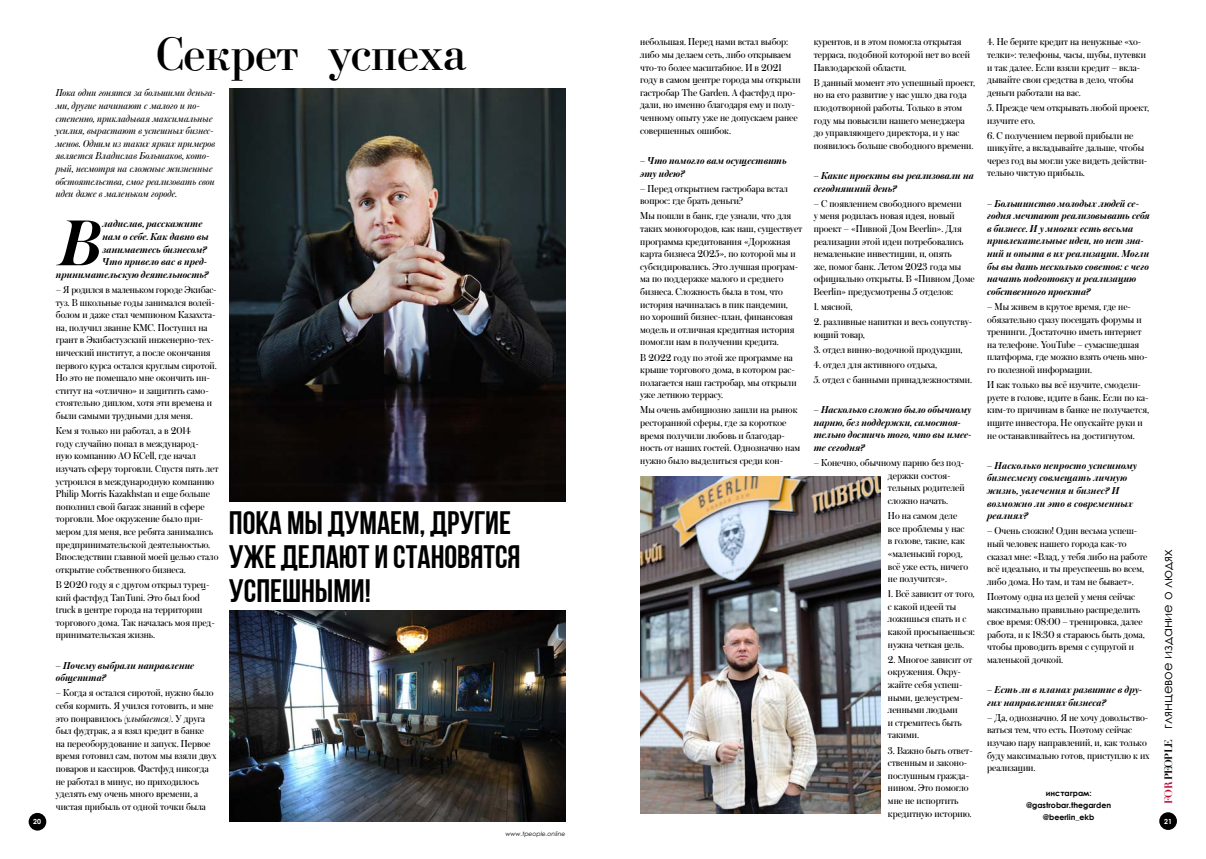
<style>
.page{position:relative;width:1206px;height:859px;background:#fff}
.page>*{position:absolute;margin:0;border:0;box-sizing:border-box;transform-origin:0 0}
.t1{font:italic 600 68.08px "Austin Cyr";color:#000}
.t2{font:49px "Bodoni";color:#000}
.t3{font:32.38px/34.1px "Bebas Neue Cyrillic";color:#000}
.t4{font:13.12px "Century Gothic";color:#000}
.t5{font:10.5px/12.6px "Austin Cyr";color:#000}
.t6{font:italic 600 10.5px/12.6px "Austin Cyr";color:#000}
.t7{font:italic 10.5px/12.6px "Austin Cyr";color:#000}
.t8{font:700 7.88px/11.9px "Century Gothic";color:#000;text-align:center}
.t9{font:700 7px "Century Gothic";color:#fff}
.t10{font:italic 6.12px "Century Gothic";color:#000}
.s1{font-style:italic}
.s2{font-family:"Didot";font-weight:700;font-size:10.5px;color:#b70b36}
.s3{font-family:"Didot";font-weight:700;font-size:10.5px}
</style>
<div class="page">
<div style="left:1159px;top:812px;width:17px;height:17px;background:#000;border-radius:50%"></div>
<div style="left:29px;top:812px;width:17px;height:18px;background:#000;border-radius:50%"></div>
<img style="left:229px;top:88px;width:337px;height:413px">
<img style="left:229px;top:610px;width:337px;height:211px">
<img style="left:640px;top:476px;width:241px;height:337px">
<h2 class="t2" style="left:155px;top:28px;width:313px">Секрет успеха</h2>
<p class="t5" style="left:987px;top:35px;width:160px">4. Не берите кредит на ненужные «хо&shy;телки»: телефоны, часы, шубы, путевки и так далее. Если взяли кредит – вкла&shy;дывайте свои средства в дело, чтобы деньги работали на вас.</p>
<p class="t5" style="left:987px;top:101px;width:163px">5. Прежде чем открывать любой проект, изучите его.</p>
<p class="t5" style="left:987px;top:128px;width:162px">6. С получением первой прибыли не шикуйте, а вкладывайте дальше, чтобы через год вы могли уже видеть действи&shy;тельно чистую прибыль.</p>
<p class="t6" style="left:987px;top:196px;width:164px">– Большинство молодых людей се&shy;годня мечтают реализовывать себя в бизнесе. И у многих есть весьма привлекательные идеи, но нет зна&shy;ний и опыта в их реализации. Могли бы вы дать несколько советов: с чего начать подготовку и реализацию собственного проекта?</p>
<p class="t5" style="left:987px;top:300px;width:162px">– Мы живем в крутое время, где не&shy;обязательно сразу посещать форумы и тренинги. Достаточно иметь интернет на телефоне. YouTube – сумасшедшая платформа, где можно взять очень мно&shy;го полезной информации.</p>
<p class="t5" style="left:987px;top:378px;width:164px">И как только вы всё изучите, смодели&shy;руете в голове, идите в банк. Если по ка&shy;ким-то причинам в банке не получается, ищите инвестора. Не опускайте руки и не останавливайтесь на достигнутом.</p>
<p class="t6" style="left:987px;top:458px;width:151px">– Насколько непросто успешному бизнесмену совмещать личную жизнь, увлечения и бизнес? И возможно ли это в современных реалиях?</p>
<p class="t5" style="left:987px;top:524px;width:162px">– Очень сложно! Один весьма успеш&shy;ный человек нашего города как-то сказал мне: «Влад, у тебя либо на работе всё идеально, и ты преуспеешь во всем, либо дома. Но там, и там не бывает».</p>
<p class="t5" style="left:987px;top:589px;width:159px">Поэтому одна из целей у меня сейчас максимально правильно распределить свое время: 08:00 – тренировка, далее работа, и к 18:30 я стараюсь быть дома, чтобы проводить время с супругой и маленькой дочкой.</p>
<p class="t6" style="left:987px;top:682px;width:156px">– Есть ли в планах развитие в дру&shy;гих направлениях бизнеса?</p>
<p class="t5" style="left:987px;top:710px;width:164px">– Да, однозначно. Я не хочу довольство&shy;ваться тем, что есть. Поэтому сейчас изучаю пару направлений, и, как только буду максимально готов, приступлю к их реализации.</p>
<p class="t5" style="left:640px;top:35px;width:162px">небольшая. Перед нами встал выбор: либо мы делаем сеть, либо открываем что-то более масштабное. И в 2021 году в самом центре города мы открыли гастробар The Garden. А фастфуд про&shy;дали, но именно благодаря ему и полу&shy;ченному опыту уже не допускаем ранее совершенных ошибок.</p>
<p class="t6" style="left:640px;top:154px;width:148px">– Что помогло вам осуществить эту идею?</p>
<p class="t5" style="left:640px;top:181px;width:149px">– Перед открытием гастробара встал вопрос: где брать деньги?</p>
<p class="t5" style="left:640px;top:209px;width:164px">Мы пошли в банк, где узнали, что для таких моногородов, как наш, существует программа кредитования «Дорожная карта бизнеса 2025», по которой мы и субсидировались. Это лучшая програм&shy;ма по поддержке малого и среднего бизнеса. Сложность была в том, что история начиналась в пик пандемии,<br>но хороший бизнес-план, финансовая модель и отличная кредитная история помогли нам в получении кредита.</p>
<p class="t5" style="left:640px;top:350px;width:158px">В 2022 году по этой же программе на крыше торгового дома, в котором рас&shy;полагается наш гастробар, мы открыли уже летнюю террасу.</p>
<p class="t5" style="left:640px;top:403px;width:161px">Мы очень амбициозно зашли на рынок ресторанной сферы, где за короткое время получили любовь и благодар&shy;ность от наших гостей. Однозначно нам нужно было выделиться среди кон-</p>
<p class="t5" style="left:813px;top:35px;width:158px">курентов, и в этом помогла открытая терраса, подобной которой нет во всей<br>Павлодарской области.</p>
<p class="t5" style="left:813px;top:76px;width:163px">В данный момент это успешный проект, но на его развитие у нас ушло два года плодотворной работы. Только в этом году мы повысили нашего менеджера до управляющего директора, и у нас появилось больше свободного времени.</p>
<p class="t6" style="left:813px;top:169px;width:162px">– Какие проекты вы реализовали на сегодняшний день?</p>
<p class="t5" style="left:813px;top:196px;width:162px">– С появлением свободного времени<br>у меня родилась новая идея, новый проект – «Пивной Дом Beerlin». Для реализации этой идеи потребовались немаленькие инвестиции, и, опять<br>же, помог банк. Летом 2023 года мы официально открыты. В «Пивном Доме Beerlin» предусмотрены 5 отделов:</p>
<p class="t5" style="left:813px;top:300px;width:40px">1. мясной,</p>
<p class="t5" style="left:813px;top:315px;width:160px">2. разливные напитки и весь сопутству&shy;ющий товар,</p>
<p class="t5" style="left:813px;top:343px;width:150px">3. отдел винно-водочной продукции,</p>
<p class="t5" style="left:813px;top:358px;width:125px">4. отдел для активного отдыха,</p>
<p class="t5" style="left:813px;top:373px;width:160px">5. отдел с банными принадлежностями.</p>
<p class="t6" style="left:813px;top:403px;width:159px">– Насколько сложно было обычному парню, без поддержки, самостоя&shy;тельно достичь того, что вы имее&shy;те сегодня?</p>
<p class="t5" style="left:888px;top:456px;width:78px;text-indent:-74px">– Конечно, обычному парню без под&shy;держки состоя&shy;тельных родителей сложно начать.</p>
<p class="t5" style="left:888px;top:509px;width:82px">Но на самом деле все проблемы у нас в голове, такие, как «маленький город, всё уже есть, ничего не получится».</p>
<p class="t5" style="left:888px;top:587px;width:88px">1. Всё зависит от того, с какой идеей ты ложишься спать и с какой просыпаешься: нужна четкая цель.</p>
<p class="t5" style="left:888px;top:652px;width:86px">2. Многое зависит от окружения. Окру&shy;жайте себя успеш&shy;ными, целеустрем&shy;ленными людьми<br>и стремитесь быть такими.</p>
<p class="t5" style="left:888px;top:743px;width:86px">3. Важно быть ответ&shy;ственным и законо&shy;послушным гражда&shy;нином. Это помогло мне не испортить кредитную историю.</p>
<p class="t7" style="left:56px;top:86px;width:161px">Пока одни гонятся за большими деньга&shy;ми, другие начинают с малого и по&shy;степенно, прикладывая максимальные усилия, вырастают в успешных бизнес&shy;менов. Одним из таких ярких примеров является Владислав Большаков, кото&shy;рый, несмотря на сложные жизненные обстоятельства, смог реализовать свои идеи даже в маленьком городе.</p>
<h1 class="t1" style="left:60px;top:195px;width:44px">В</h1>
<p class="t6" style="left:103px;top:217px;width:101px">ладислав, расскажите</p>
<p class="t6" style="left:103px;top:230px;width:108px">нам о себе. Как давно вы</p>
<p class="t6" style="left:103px;top:242px;width:106px">занимаетесь бизнесом?</p>
<p class="t6" style="left:103px;top:255px;width:106px">Что привело вас в пред-</p>
<p class="t6" style="left:56px;top:268px;width:154px">принимательскую деятельность?</p>
<p class="t5" style="left:56px;top:283px;width:163px">– Я родился в маленьком городе Экибас&shy;туз. В школьные годы занимался волей&shy;болом и даже стал чемпионом Казахста&shy;на, получил звание КМС. Поступил на грант в Экибастузский инженерно-тех&shy;нический институт, а после окончания первого курса остался круглым сиротой.<br>Но это не помешало мне окончить ин&shy;ститут на «отлично» и защитить само&shy;стоятельно диплом, хотя эти времена и были самыми трудными для меня.</p>
<p class="t5" style="left:56px;top:424px;width:164px">Кем я только ни работал, а в 2014<br>году случайно попал в международ-<br>ную компанию АО KCell, где начал изучать сферу торговли. Спустя пять лет устроился в международную компанию Philip Morris Kazakhstan и еще больше пополнил свой багаж знаний в сфере торговли. Мое окружение было при&shy;мером для меня, все ребята занимались предпринимательской деятельностью.<br>Впоследствии главной моей целью стало открытие собственного бизнеса.</p>
<p class="t5" style="left:56px;top:577px;width:160px">В 2020 году я с другом открыл турец&shy;кий фастфуд TanTuni. Это был food truck в центре города на территории торгового дома. Так началась моя пред&shy;принимательская жизнь.</p>
<p class="t6" style="left:56px;top:658px;width:140px">– Почему выбрали направление общепита?</p>
<p class="t5" style="left:56px;top:686px;width:162px">– Когда я остался сиротой, нужно было себя кормить. Я учился готовить, и мне это понравилось <span class="s1">(улыбается).</span> У друга был фудтрак, а я взял кредит в банке<br>на переоборудование и запуск. Первое время готовил сам, потом мы взяли двух поваров и кассиров. Фастфуд никогда не работал в минус, но приходилось уделять ему очень много времени, а чистая прибыль от одной точки была</p>
<h3 class="t3" style="left:229px;top:505px;width:293px">Пока мы думаем, другие уже делают и становятся успешными!</h3>
<p class="t4" style="left:1158px;top:803px;width:256px;rotate:-90deg"><span class="s2">FOR</span> <span class="s3">PEOPLE</span> глянцевое издание о людях</p>
<p class="t8" style="left:1026px;top:786px;width:86px">инстаграм: @gastrobar.thegarden @beerlin_ekb</p>
<p class="t9" style="left:33px;top:816px;width:9px">20</p>
<p class="t9" style="left:1164px;top:815px;width:9px">21</p>
<p class="t10" style="left:505px;top:829px;width:62px">www.tpeople.online</p>
</div>
